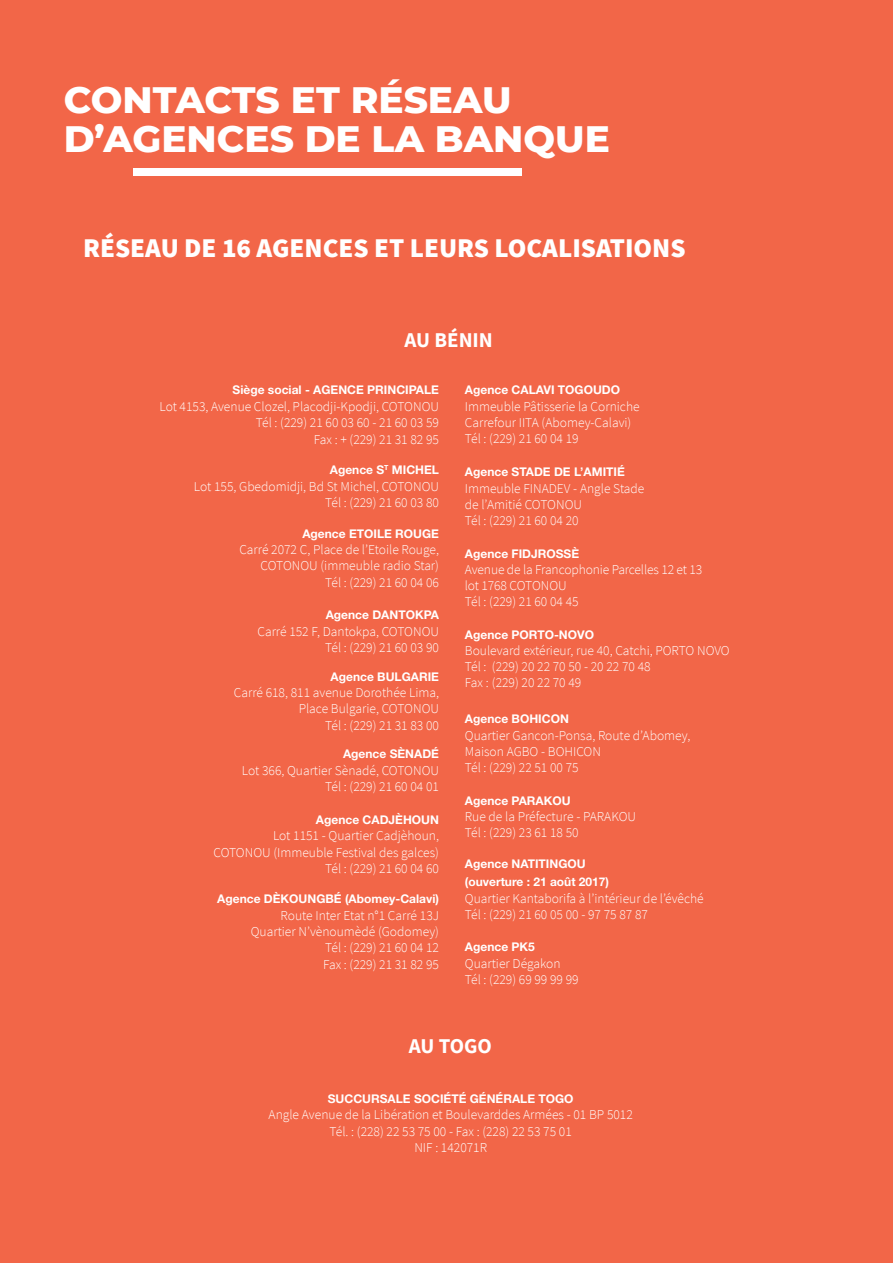
<style>
.page{position:relative;width:893px;height:1263px;background:#f26648}
.page>*{position:absolute;margin:0;border:0;box-sizing:border-box;transform-origin:0 0}
.t1{font:800 37.5px "Montserrat";color:#fff}
.t2{font:900 27px "Source Sans Pro";color:#fff}
.t3{font:700 21px "Source Sans Pro";color:#fff}
.Style_de_paragraphe{font:300 13.5px/16.2px "Source Sans Pro";color:#fff;text-align:center}
.t4{font:700 12px "Helvetica Neue LT Pro";color:#fff}
</style>
<div class="page">
<div style="left:134px;top:168px;width:388px;height:7px;background:#fff"></div>
<p class="t1" style="left:64px;top:72px;width:449px">CONTACTS ET RÉSEAU</p>
<p class="t1" style="left:64px;top:111px;width:548px">D’AGENCES DE LA BANQUE</p>
<p class="t2" style="left:83px;top:230px;width:604px">RÉSEAU DE 16 AGENCES ET LEURS LOCALISATIONS</p>
<p class="t3" style="left:404px;top:326px;width:90px">AU BÉNIN</p>
<p class="t4" style="left:233px;top:383px;width:208px">Siège social - AGENCE PRINCIPALE</p>
<p class="Style_de_paragraphe" style="left:160px;top:398px;width:281px">Lot 4153, Avenue Clozel, Placodji-Kpodji, COTONOU</p>
<p class="Style_de_paragraphe" style="left:256px;top:415px;width:185px">Tél : (229) 21 60 03 60 - 21 60 03 59</p>
<p class="Style_de_paragraphe" style="left:314px;top:431px;width:127px">Fax : + (229) 21 31 82 95</p>
<p class="t4" style="left:330px;top:462px;width:111px">Agence S<sup>T</sup> MICHEL</p>
<p class="Style_de_paragraphe" style="left:194px;top:478px;width:247px">Lot 155, Gbedomidji, Bd St Michel, COTONOU</p>
<p class="Style_de_paragraphe" style="left:325px;top:494px;width:115px">Tél : (229) 21 60 03 80</p>
<p class="t4" style="left:302px;top:526px;width:138px">Agence ETOILE ROUGE</p>
<p class="Style_de_paragraphe" style="left:239px;top:542px;width:201px">Carré 2072 C, Place de l’Etoile Rouge,</p>
<p class="Style_de_paragraphe" style="left:260px;top:558px;width:180px">COTONOU (immeuble radio Star)</p>
<p class="Style_de_paragraphe" style="left:325px;top:574px;width:115px">Tél : (229) 21 60 04 06</p>
<p class="t4" style="left:326px;top:607px;width:115px">Agence DANTOKPA</p>
<p class="Style_de_paragraphe" style="left:257px;top:623px;width:183px">Carré 152 F, Dantokpa, COTONOU</p>
<p class="Style_de_paragraphe" style="left:325px;top:639px;width:115px">Tél : (229) 21 60 03 90</p>
<p class="t4" style="left:331px;top:669px;width:110px">Agence BULGARIE</p>
<p class="Style_de_paragraphe" style="left:234px;top:685px;width:207px">Carré 618, 811 avenue Dorothée Lima,</p>
<p class="Style_de_paragraphe" style="left:299px;top:701px;width:142px">Place Bulgarie, COTONOU</p>
<p class="Style_de_paragraphe" style="left:325px;top:717px;width:115px">Tél : (229) 21 31 83 00</p>
<p class="t4" style="left:343px;top:747px;width:98px">Agence SÈNADÉ</p>
<p class="Style_de_paragraphe" style="left:242px;top:762px;width:199px">Lot 366, Quartier Sènadé, COTONOU</p>
<p class="Style_de_paragraphe" style="left:325px;top:779px;width:115px">Tél : (229) 21 60 04 01</p>
<p class="t4" style="left:316px;top:812px;width:125px">Agence CADJÈHOUN</p>
<p class="Style_de_paragraphe" style="left:273px;top:828px;width:167px">Lot 1151 - Quartier Cadjèhoun,</p>
<p class="Style_de_paragraphe" style="left:213px;top:844px;width:227px">COTONOU (Immeuble Festival des galces)</p>
<p class="Style_de_paragraphe" style="left:325px;top:860px;width:115px">Tél : (229) 21 60 04 60</p>
<p class="t4" style="left:217px;top:891px;width:223px">Agence DÈKOUNGBÉ (Abomey-Calavi)</p>
<p class="Style_de_paragraphe" style="left:281px;top:907px;width:160px">Route Inter Etat n°1 Carré 13J</p>
<p class="Style_de_paragraphe" style="left:251px;top:923px;width:190px">Quartier N’vènoumèdé (Godomey)</p>
<p class="Style_de_paragraphe" style="left:325px;top:940px;width:115px">Tél : (229) 21 60 04 12</p>
<p class="Style_de_paragraphe" style="left:323px;top:956px;width:117px">Fax : (229) 21 31 82 95</p>
<p class="t4" style="left:465px;top:383px;width:157px">Agence CALAVI TOGOUDO</p>
<p class="Style_de_paragraphe" style="left:465px;top:398px;width:176px">Immeuble Pâtisserie la Corniche</p>
<p class="Style_de_paragraphe" style="left:465px;top:415px;width:168px">Carrefour IITA (Abomey-Calavi)</p>
<p class="Style_de_paragraphe" style="left:465px;top:431px;width:115px">Tél : (229) 21 60 04 19</p>
<p class="t4" style="left:465px;top:464px;width:161px">Agence STADE DE L’AMITIÉ</p>
<p class="Style_de_paragraphe" style="left:465px;top:480px;width:181px">Immeuble FINADEV - Angle Stade</p>
<p class="Style_de_paragraphe" style="left:465px;top:496px;width:119px">de l’Amitié COTONOU</p>
<p class="Style_de_paragraphe" style="left:465px;top:513px;width:115px">Tél : (229) 21 60 04 20</p>
<p class="t4" style="left:465px;top:546px;width:116px">Agence FIDJROSSÈ</p>
<p class="Style_de_paragraphe" style="left:465px;top:561px;width:239px">Avenue de la Francophonie Parcelles 12 et 13</p>
<p class="Style_de_paragraphe" style="left:465px;top:577px;width:103px">lot 1768 COTONOU</p>
<p class="Style_de_paragraphe" style="left:465px;top:594px;width:115px">Tél : (229) 21 60 04 45</p>
<p class="t4" style="left:465px;top:627px;width:131px">Agence PORTO-NOVO</p>
<p class="Style_de_paragraphe" style="left:465px;top:642px;width:266px">Boulevard extérieur, rue 40, Catchi, PORTO NOVO</p>
<p class="Style_de_paragraphe" style="left:465px;top:658px;width:187px">Tél : (229) 20 22 70 50 - 20 22 70 48</p>
<p class="Style_de_paragraphe" style="left:465px;top:675px;width:118px">Fax : (229) 20 22 70 49</p>
<p class="t4" style="left:465px;top:711px;width:106px">Agence BOHICON</p>
<p class="Style_de_paragraphe" style="left:465px;top:727px;width:227px">Quartier Gancon-Ponsa, Route d’Abomey,</p>
<p class="Style_de_paragraphe" style="left:465px;top:744px;width:138px">Maison AGBO - BOHICON</p>
<p class="Style_de_paragraphe" style="left:465px;top:760px;width:115px">Tél : (229) 22 51 00 75</p>
<p class="t4" style="left:465px;top:793px;width:107px">Agence PARAKOU</p>
<p class="Style_de_paragraphe" style="left:465px;top:808px;width:173px">Rue de la Préfecture - PARAKOU</p>
<p class="Style_de_paragraphe" style="left:465px;top:825px;width:115px">Tél : (229) 23 61 18 50</p>
<p class="t4" style="left:465px;top:856px;width:122px">Agence NATITINGOU</p>
<p class="t4" style="left:465px;top:874px;width:146px">(ouverture : 21 août 2017)</p>
<p class="Style_de_paragraphe" style="left:465px;top:890px;width:240px">Quartier Kantaborifa à l’intérieur de l’évêché</p>
<p class="Style_de_paragraphe" style="left:465px;top:906px;width:185px">Tél : (229) 21 60 05 00 - 97 75 87 87</p>
<p class="t4" style="left:465px;top:939px;width:72px">Agence PK5</p>
<p class="Style_de_paragraphe" style="left:465px;top:955px;width:97px">Quartier Dégakon</p>
<p class="Style_de_paragraphe" style="left:465px;top:971px;width:115px">Tél : (229) 69 99 99 99</p>
<p class="t3" style="left:409px;top:1032px;width:85px">AU TOGO</p>
<p class="t4" style="left:328px;top:1091px;width:247px">SUCCURSALE SOCIÉTÉ GÉNÉRALE TOGO</p>
<p class="Style_de_paragraphe" style="left:269px;top:1107px;width:366px">Angle Avenue de la Libération et Boulevarddes Armées - 01 BP 5012<br>Tél. : (228) 22 53 75 00 - Fax : (228) 22 53 75 01</p>
<p class="Style_de_paragraphe" style="left:414px;top:1139px;width:74px">NIF : 142071R</p>
</div>
